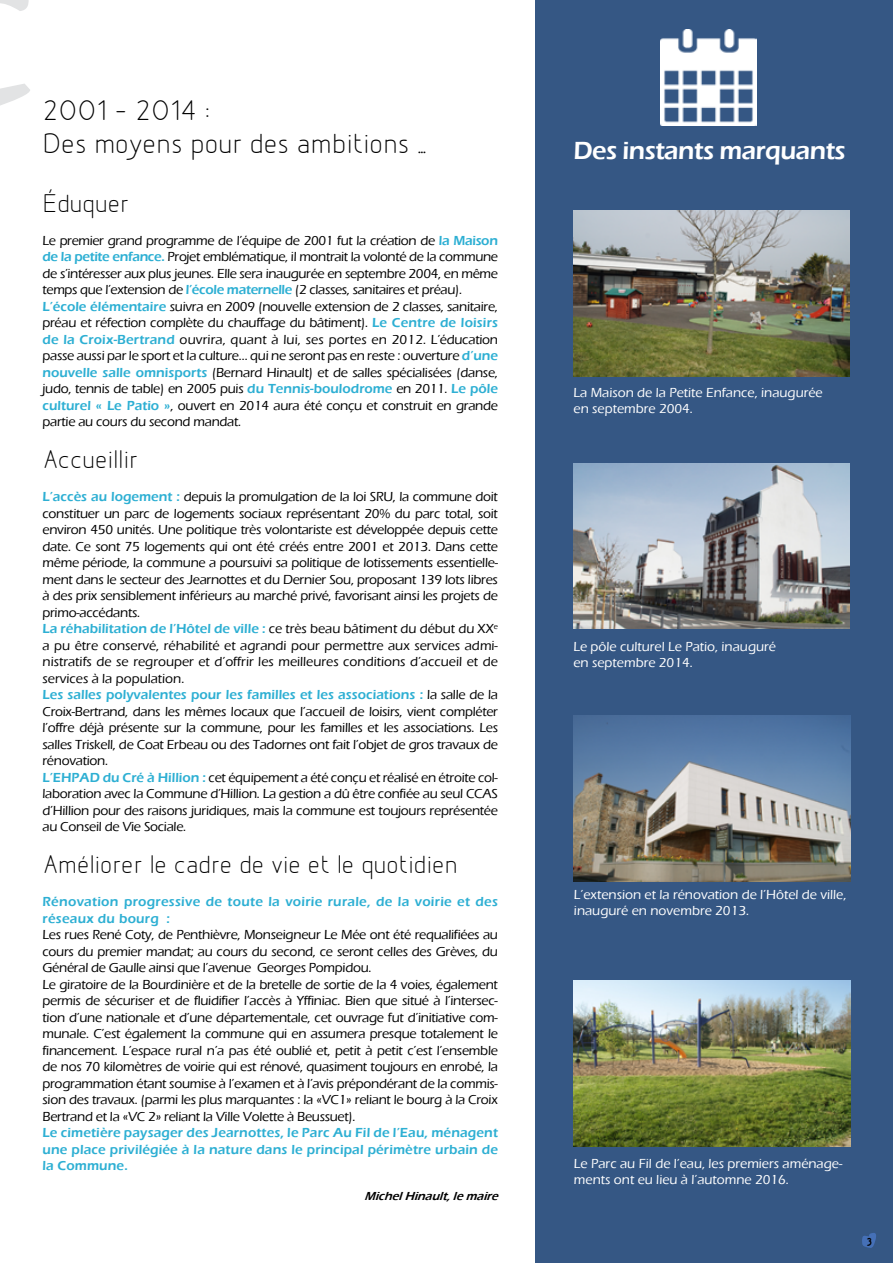
<style>
.page{position:relative;width:893px;height:1263px;background:#fff}
.page>*{position:absolute;margin:0;border:0;box-sizing:border-box;transform-origin:0 0}
.t1{font:30px/33px "Designio";letter-spacing:.01em;color:#000}
.t2{font:27px "Designio";letter-spacing:.01em;color:#000}
.t3{font:600 25.5px "Eras ITC";letter-spacing:-.02em;color:#fff}
.t4{font:500 13.5px/16.5px "Eras ITC";letter-spacing:-.02em;color:#000}
.t5{font:500 13.5px/16.2px "Eras ITC";color:#fff}
.t6{font:600 13.5px/16.5px "Eras ITC";letter-spacing:.02em;color:#2dafd3}
.t7{font:italic 600 12px "Eras ITC";color:#000}
.t8{font:700 11.55px "Designio";color:#000}
.s1{font-weight:600;color:#2dafd3}
</style>
<div class="page">
<svg style="left:0;top:0;width:30px;height:106px"></svg>
<div style="left:536px;top:0;width:357px;height:1263px;background:#355784"></div>
<img style="left:573px;top:211px;width:277px;height:165px">
<img style="left:573px;top:463px;width:276px;height:166px">
<img style="left:574px;top:715px;width:276px;height:166px">
<img style="left:574px;top:980px;width:276px;height:166px">
<img style="left:661px;top:30px;width:96px;height:96px">
<svg style="left:862px;top:1233px;width:14px;height:15px"></svg>
<h1 class="t1" style="left:43px;top:95px;width:386px">2001 - 2014 :<br>Des moyens pour des ambitions …</h1>
<h2 class="t2" style="left:43px;top:189px;width:87px">Éduquer</h2>
<p class="t4" style="left:43px;top:232px;width:457px">Le premier grand programme de l’équipe de 2001 fut la création de <span class="s1">la Maison de la petite enfance.</span> Projet emblématique, il montrait la volonté de la commune de s’intéresser aux plus jeunes. Elle sera inaugurée en septembre 2004, en même temps que l’extension de <span class="s1">l’école maternelle</span> (2 classes, sanitaires et préau).<br><span class="s1">L’école élémentaire</span> suivra en 2009 (nouvelle extension de 2 classes, sanitaire, préau et réfection complète du chauffage du bâtiment). <span class="s1">Le Centre de loisirs de la Croix-Bertrand</span> ouvrira, quant à lui, ses portes en 2012. L’éducation passe aussi par le sport et la culture… qui ne seront pas en reste : ouverture <span class="s1">d’une nouvelle salle omnisports</span> (Bernard Hinault) et de salles spécialisées (danse, judo, tennis de table) en 2005 puis <span class="s1">du Tennis-boulodrome</span> en 2011. <span class="s1">Le pôle culturel « Le Patio »</span>, ouvert en 2014 aura été conçu et construit en grande partie au cours du second mandat.</p>
<h2 class="t2" style="left:43px;top:445px;width:97px">Accueillir</h2>
<p class="t4" style="left:43px;top:489px;width:457px"><span class="s1">L’accès au logement :</span> depuis la promulgation de la loi SRU, la commune doit constituer un parc de logements sociaux représentant 20% du parc total, soit environ 450 unités. Une politique très volontariste est développée depuis cette date. Ce sont 75 logements qui ont été créés entre 2001 et 2013. Dans cette même période, la commune a poursuivi sa politique de lotissements essentielle&shy;ment dans le secteur des Jearnottes et du Dernier Sou, proposant 139 lots libres à des prix sensiblement inférieurs au marché privé, favorisant ainsi les projets de primo-accédants.<br><span class="s1">La réhabilitation de l’Hôtel de ville :</span> ce très beau bâtiment du début du XX<sup>e </sup>a pu être conservé, réhabilité et agrandi pour permettre aux services admi&shy;nistratifs de se regrouper et d’offrir les meilleures conditions d’accueil et de services à la population.<br><span class="s1">Les salles polyvalentes pour les familles et les associations :</span> la salle de la Croix-Bertrand, dans les mêmes locaux que l’accueil de loisirs, vient compléter l’offre déjà présente sur la commune, pour les familles et les associations. Les salles Triskell, de Coat Erbeau ou des Tadornes ont fait l’objet de gros travaux de rénovation.<br><span class="s1">L’EHPAD du Cré à Hillion :</span> cet équipement a été conçu et réalisé en étroite col&shy;laboration avec la Commune d’Hillion. La gestion a dû être confiée au seul CCAS d’Hillion pour des raisons juridiques, mais la commune est toujours représentée au Conseil de Vie Sociale.</p>
<h2 class="t2" style="left:43px;top:850px;width:416px">Améliorer le cadre de vie et le quotidien</h2>
<p class="t6" style="left:43px;top:894px;width:457px">Rénovation progressive de toute la voirie rurale, de la voirie et des réseaux du bourg :</p>
<p class="t4" style="left:43px;top:927px;width:457px">Les rues René Coty, de Penthièvre, Monseigneur Le Mée ont été requalifiées au cours du premier mandat; au cours du second, ce seront celles des Grèves, du Général de Gaulle ainsi que l’avenue Georges Pompidou.<br>Le giratoire de la Bourdinière et de la bretelle de sortie de la 4 voies, également permis de sécuriser et de fluidifier l’accès à Yffiniac. Bien que situé à l’intersec&shy;tion d’une nationale et d’une départementale, cet ouvrage fut d’initiative com&shy;munale. C’est également la commune qui en assumera presque totalement le financement. L’espace rural n’a pas été oublié et, petit à petit c’est l’ensemble de nos 70 kilomètres de voirie qui est rénové, quasiment toujours en enrobé, la programmation étant soumise à l’examen et à l’avis prépondérant de la commis&shy;sion des travaux. (parmi les plus marquantes : la «VC1» reliant le bourg à la Croix Bertrand et la «VC 2» reliant la Ville Volette à Beussuet).</p>
<p class="t6" style="left:43px;top:1125px;width:457px;text-align:justify">Le cimetière paysager des Jearnottes, le Parc Au Fil de l’Eau, ménagent une place privilégiée à la nature dans le principal périmètre urbain de la Commune.</p>
<p class="t7" style="left:364px;top:1190px;width:139px">MichelHinault,lemaire</p>
<h3 class="t3" style="left:573px;top:136px;width:274px">Des instants marquants</h3>
<p class="t5" style="left:573px;top:385px;width:251px">La Maison de la Petite Enfance, inaugurée en septembre 2004.</p>
<p class="t5" style="left:573px;top:638px;width:204px">Le pôle culturel Le Patio, inauguré en septembre 2014.</p>
<p class="t5" style="left:574px;top:886px;width:274px">L’extension et la rénovation de l’Hôtel de ville, inauguré en novembre 2013.</p>
<p class="t5" style="left:574px;top:1155px;width:270px">Le Parc au Fil de l’eau, les premiers aménage&shy;ments ont eu lieu à l’automne 2016.</p>
<p class="t8" style="left:867px;top:1235px;width:7px">3</p>
</div>
